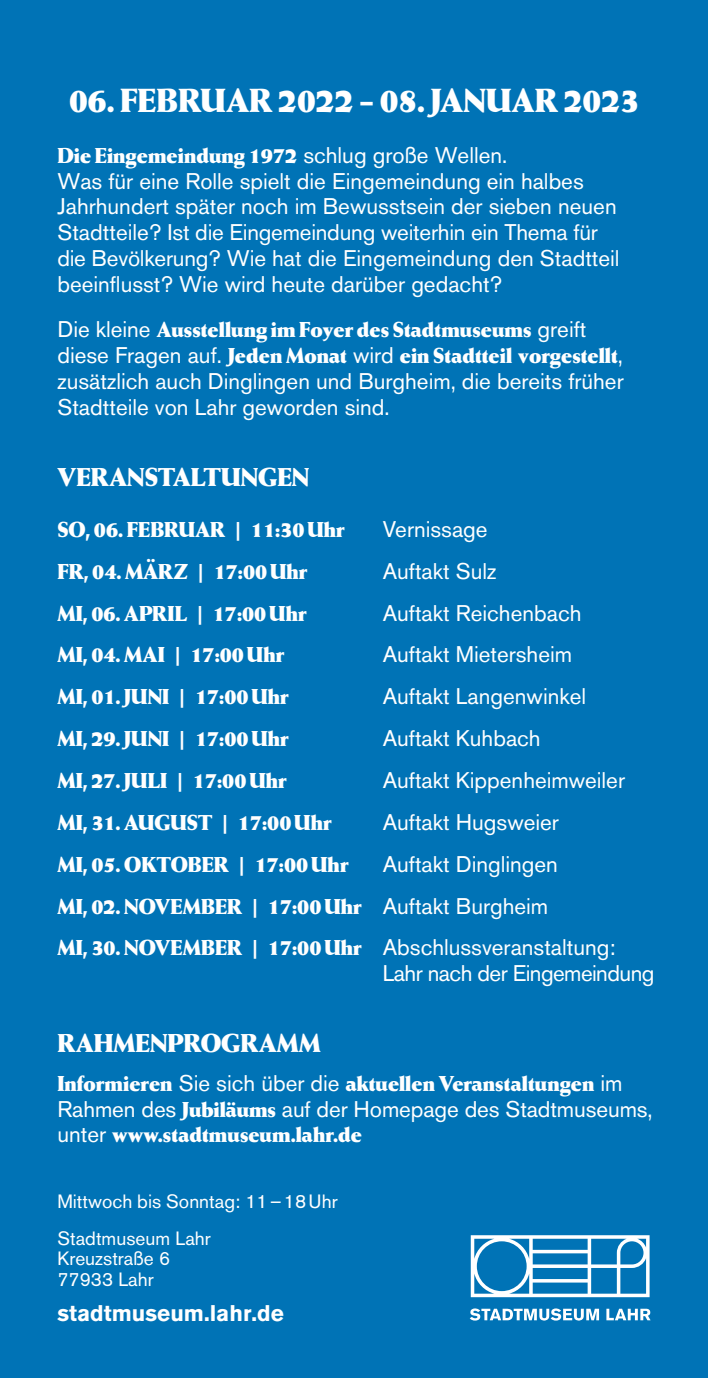
<style>
.page{position:relative;width:708px;height:1378px;background:#0073b6}
.page>*{position:absolute;margin:0;border:0;box-sizing:border-box;transform-origin:0 0}
.t1{font:700 expanded 34.88px "Weiss Ant URWD";color:#fff}
.t2{font:700 expanded 27px "Weiss Ant URWD";color:#fff}
.t3{font:22.5px/25.9px "Akzidenz Grotesk BQ";color:#fff}
.t4{font:700 expanded 22.5px/25.9px "Weiss Ant URWD";color:#fff}
.t5{font:22.5px "Akzidenz Grotesk BQ";letter-spacing:-.025em;color:#fff}
.t6{font:700 22.5px "Akzidenz Grotesk BQ";color:#fff}
.t7{font:19.12px/37.1px "Akzidenz Grotesk BQ";color:#fff}
.s1{font-family:"Akzidenz Grotesk BQ";font-weight:400;font-stretch:normal}
.s2{font-family:"Weiss Ant URWD";font-weight:700;font-stretch:expanded}
</style>
<div class="page">
<svg style="left:470px;top:1308px;width:129px;height:12px"></svg>
<svg style="left:606px;top:1308px;width:45px;height:12px"></svg>
<svg style="left:471px;top:1235px;width:179px;height:62px"></svg>
<h1 class="t1" style="left:69px;top:78px;width:571px">06. FEBRUAR 2022 – 08. JANUAR 2023</h1>
<p class="t4" style="left:57px;top:142px;width:451px">Die Eingemeindung 1972 <span class="s1">schlug große Wellen.</span></p>
<p class="t3" style="left:57px;top:168px;width:564px">Was für eine Rolle spielt die Eingemeindung ein halbes Jahrhundert später noch im Bewusstsein der sieben neuen Stadtteile? Ist die Eingemeindung weiterhin ein Thema für die Bevölkerung? Wie hat die Eingemeindung den Stadtteil beeinflusst? Wie wird heute darüber gedacht?</p>
<p class="t4" style="left:57px;top:316px;width:567px"><span class="s1">Die kleine</span> Ausstellung im Foyer des Stadtmuseums <span class="s1">greift diese Fragen auf.</span> Jeden Monat <span class="s1">wird</span> ein Stadtteil vorgestellt<span class="s1">,</span></p>
<p class="t3" style="left:57px;top:368px;width:568px">zusätzlich auch Dinglingen und Burgheim, die bereits früher<br>Stadtteile von Lahr geworden sind.</p>
<p class="t2" style="left:57px;top:459px;width:253px">VERANSTALTUNGEN</p>
<p class="t4" style="left:57px;top:516px;width:289px">SO, 06. FEBRUAR | 11:30Uhr</p>
<p class="t3" style="left:383px;top:516px;width:106px">Vernissage</p>
<p class="t4" style="left:57px;top:558px;width:252px">FR, 04. MÄRZ | 17:00Uhr</p>
<p class="t3" style="left:383px;top:558px;width:115px">Auftakt Sulz</p>
<p class="t4" style="left:57px;top:600px;width:251px">MI, 06. APRIL | 17:00Uhr</p>
<p class="t3" style="left:383px;top:600px;width:200px">Auftakt Reichenbach</p>
<p class="t4" style="left:57px;top:642px;width:228px">MI, 04. MAI | 17:00Uhr</p>
<p class="t3" style="left:383px;top:641px;width:191px">Auftakt Mietersheim</p>
<p class="t4" style="left:57px;top:684px;width:233px">MI, 01. JUNI | 17:00Uhr</p>
<p class="t3" style="left:383px;top:683px;width:205px">Auftakt Langenwinkel</p>
<p class="t4" style="left:57px;top:725px;width:233px">MI, 29. JUNI | 17:00Uhr</p>
<p class="t3" style="left:383px;top:725px;width:159px">Auftakt Kuhbach</p>
<p class="t4" style="left:57px;top:767px;width:231px">MI, 27. JULI | 17:00Uhr</p>
<p class="t3" style="left:383px;top:767px;width:244px">Auftakt Kippenheimweiler</p>
<p class="t4" style="left:57px;top:809px;width:276px">MI, 31. AUGUST | 17:00Uhr</p>
<p class="t3" style="left:383px;top:809px;width:178px">Auftakt Hugsweier</p>
<p class="t4" style="left:57px;top:851px;width:293px">MI, 05. OKTOBER | 17:00Uhr</p>
<p class="t3" style="left:383px;top:851px;width:177px">Auftakt Dinglingen</p>
<p class="t4" style="left:57px;top:885px;width:560px;line-height:41.9px">MI, 02. NOVEMBER | 17:00Uhr <span class="s1">Auftakt Burgheim<br></span>MI, 30. NOVEMBER | 17:00Uhr <span class="s1">Abschlussveranstaltung:</span></p>
<p class="t5" style="left:383px;top:960px;width:273px">Lahr nach der Eingemeindung</p>
<p class="t2" style="left:57px;top:1026px;width:265px">RAHMENPROGRAMM</p>
<p class="t4" style="left:57px;top:1070px;width:567px">Informieren <span class="s1">Sie sich über die</span> aktuellen Veranstaltungen <span class="s1">im</span></p>
<p class="t3" style="left:57px;top:1095px;width:597px">Rahmen des <span class="s2">Jubiläums</span> auf der Homepage des Stadtmuseums,</p>
<p class="t4" style="left:57px;top:1122px;width:306px"><span class="s1">unter</span> www.stadtmuseum.lahr.de</p>
<p class="t7" style="left:57px;top:1182px;width:282px">Mittwoch bis Sonntag: 11–18Uhr<br>Stadtmuseum Lahr</p>
<p class="t7" style="left:57px;top:1248px;width:114px;line-height:20.2px">Kreuzstraße 6<br>77933 Lahr</p>
<p class="t6" style="left:57px;top:1299px;width:228px">stadtmuseum.lahr.de</p>
</div>
